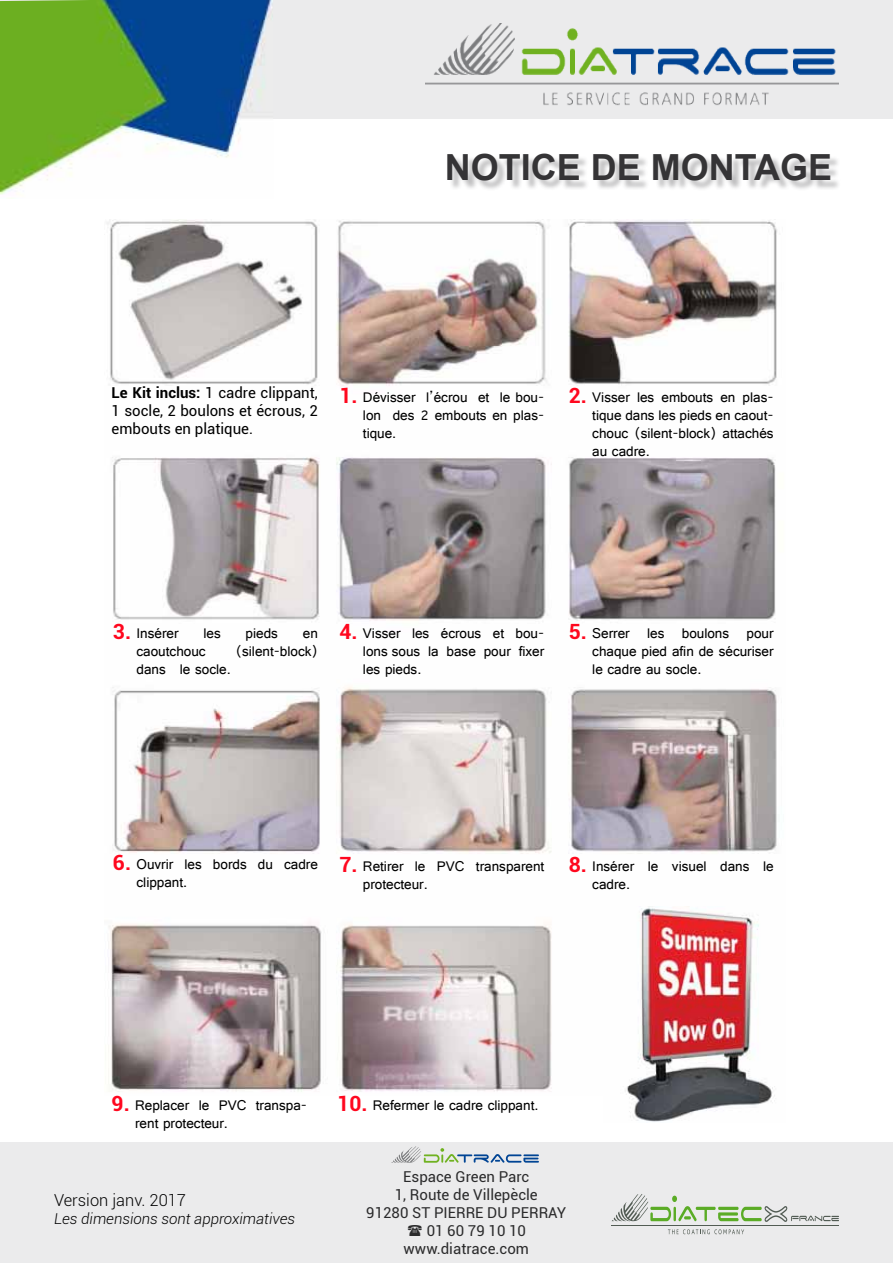
<style>
.page{position:relative;width:893px;height:1263px;background:#fff}
.page>*{position:absolute;margin:0;border:0;box-sizing:border-box;transform-origin:0 0}
.t1{font:700 36px "Arial";color:#353436}
.t2{font:300 16.5px "Roboto";color:#000}
.t3{font:15px/18px "Raavi";color:#000;text-align:justify}
.t4{font:15px "Roboto";color:#2b2b2c}
.t5{font:15px/18px "Roboto";color:#000;text-align:justify}
.t6{font:italic 300 15px "Roboto";color:#000}
.s1{font-weight:700}
.s2{font-family:"Roboto";font-weight:700;font-size:21px;color:#ff071e}
</style>
<div class="page">
<div style="left:0;top:1142px;width:893px;height:121px;background:#ebebec"></div>
<hr style="left:612px;top:1225px;width:227px;height:1px;background:#525c54">
<svg style="left:668px;top:1229px;width:76px;height:5px"></svg>
<svg style="left:612px;top:1194px;width:227px;height:28px"></svg>
<svg style="left:391px;top:1146px;width:148px;height:17px"></svg>
<div style="left:0;top:0;width:893px;height:118px;background:#ebebec"></div>
<img style="left:425px;top:24px;width:414px;height:82px">
<div style="left:449px;top:155px;width:392px;height:36px;background:#3e3d40;opacity:.33"></div>
<img style="left:0;top:0;width:273px;height:195px">
<img style="left:107px;top:220px;width:670px;height:872px">
<img style="left:603px;top:906px;width:174px;height:216px">
<h1 class="t1" style="left:445px;top:143px;width:389px">NOTICE DE MONTAGE</h1>
<p class="t5" style="left:112px;top:383px;width:208px"><span class="s1">Le Kit inclus:</span> 1 cadre clippant, 1 socle, 2 boulons et écrous, 2 embouts en platique.</p>
<p class="t3" style="left:592px;top:387px;width:183px;text-indent:-24px"><span class="s2">2.</span> Visser les embouts en plas&shy;tique dans les pieds en caout&shy;chouc (silent-block) attachés au cadre.</p>
<p class="t3" style="left:363px;top:387px;width:183px;text-indent:-24px"><span class="s2">1.</span> Dévisser l’écrou et le bou&shy;lon des 2 embouts en plas&shy;tique.</p>
<p class="t3" style="left:113px;top:623px;width:67px"><span class="s2">3.</span> Insérer</p>
<p class="t3" style="left:203px;top:623px;width:19px">les</p>
<p class="t3" style="left:246px;top:623px;width:34px">pieds</p>
<p class="t3" style="left:303px;top:623px;width:17px">en</p>
<p class="t3" style="left:136px;top:641px;width:71px">caoutchouc</p>
<p class="t3" style="left:236px;top:641px;width:83px">(silent-block)</p>
<p class="t3" style="left:136px;top:659px;width:96px">dans le socle.</p>
<p class="t3" style="left:363px;top:623px;width:183px;text-indent:-24px"><span class="s2">4.</span> Visser les écrous et bou&shy;lons sous la base pour fixer les pieds.</p>
<p class="t3" style="left:592px;top:623px;width:183px;text-indent:-24px"><span class="s2">5.</span> Serrer les boulons pour chaque pied afin de sécuriser le cadre au socle.</p>
<p class="t3" style="left:136px;top:855px;width:183px;text-indent:-24px"><span class="s2">6.</span> Ouvrir les bords du cadre clippant.</p>
<p class="t3" style="left:363px;top:857px;width:183px;text-indent:-24px"><span class="s2">7.</span> Retirer le PVC transparent protecteur.</p>
<p class="t3" style="left:592px;top:857px;width:183px;text-indent:-24px"><span class="s2">8.</span> Insérer le visuel dans le cadre.</p>
<p class="t3" style="left:135px;top:1096px;width:173px;text-indent:-24px"><span class="s2">9.</span> Replacer le PVC transpa&shy;rent protecteur.</p>
<p class="t3" style="left:337px;top:1096px;width:203px"><span class="s2">10.</span> Refermer le cadre clippant.</p>
<p class="t2" style="left:54px;top:1189px;width:134px">Version janv. 2017</p>
<p class="t6" style="left:54px;top:1208px;width:243px">Les dimensions sont approximatives</p>
<p class="t4" style="left:403px;top:1166px;width:128px">Espace Green Parc</p>
<p class="t4" style="left:395px;top:1184px;width:144px">1, Route de Villepècle</p>
<p class="t4" style="left:366px;top:1202px;width:202px">91280 ST PIERRE DU PERRAY</p>
<p class="t4" style="left:427px;top:1220px;width:101px">01 60 79 10 10</p>
<p class="t4" style="left:404px;top:1238px;width:127px">www.diatrace.com</p>
</div>
